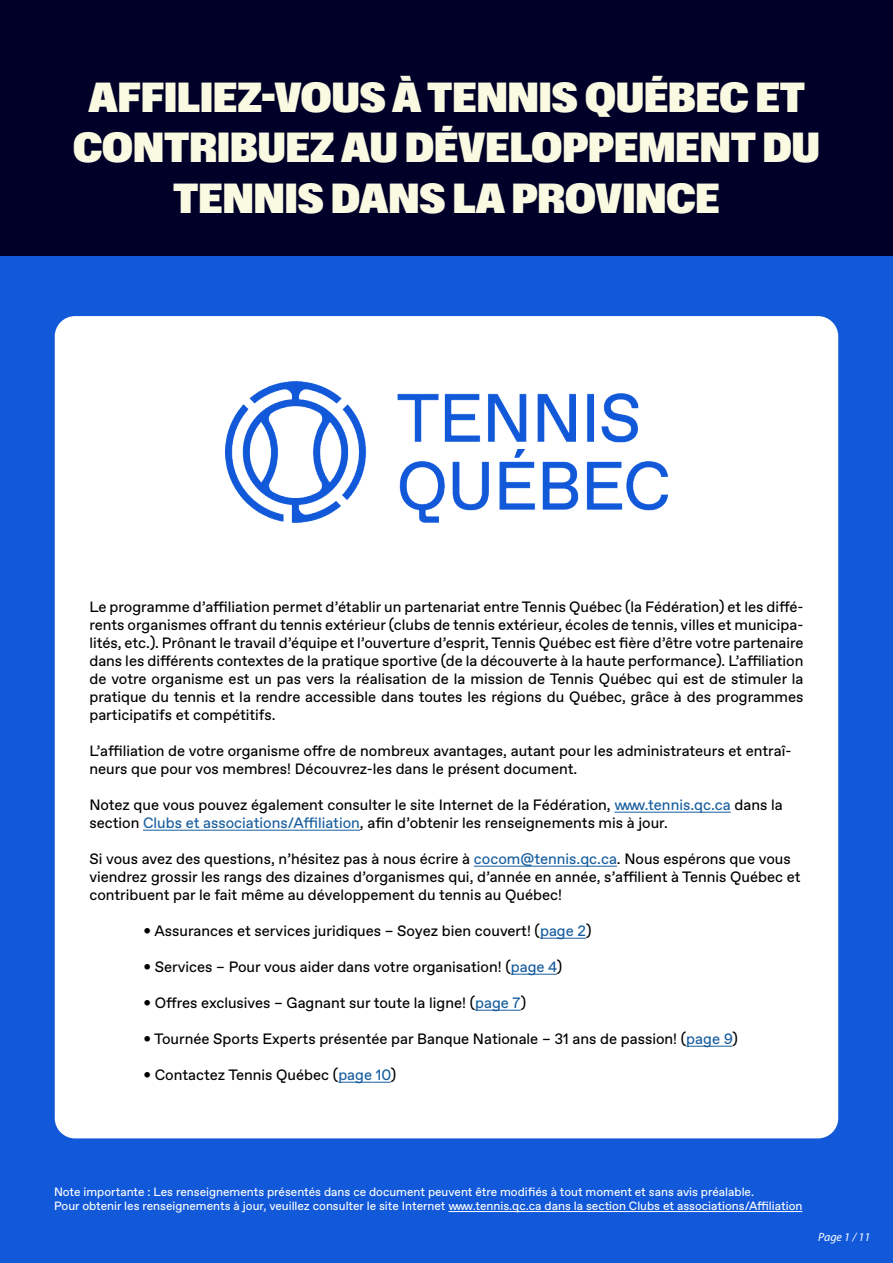
<style>
.page{position:relative;width:893px;height:1263px;background:#fff}
.page>*{position:absolute;margin:0;border:0;box-sizing:border-box;transform-origin:0 0}
.t1{font:semi-condensed 42px/50.4px "ABC Gravity";color:#f9fae1;text-align:center}
.t2{font:15px/18px "ABC Favorit";color:#000001}
.t3{font:12px "ABC Favorit";color:#fff}
.t4{font:italic 12px "Myriad Pro";color:#fff}
.s1{color:#175d9e}
</style>
<div class="page">
<div style="left:1px;top:0;width:892px;height:256px;background:#000029"></div>
<div style="left:1px;top:256px;width:892px;height:1006px;background:#1259da"></div>
<div style="left:55px;top:316px;width:783px;height:822px;background:#fff;border-radius:20px"></div>
<img style="left:225px;top:382px;width:442px;height:141px">
<hr style="left:614px;top:812px;width:117px;height:1px;background:#175d9e">
<hr style="left:143px;top:830px;width:217px;height:1px;background:#175d9e">
<hr style="left:474px;top:866px;width:143px;height:1px;background:#175d9e">
<hr style="left:540px;top:938px;width:46px;height:1px;background:#175d9e">
<hr style="left:511px;top:974px;width:46px;height:1px;background:#175d9e">
<hr style="left:475px;top:1010px;width:46px;height:1px;background:#175d9e">
<hr style="left:686px;top:1046px;width:46px;height:1px;background:#175d9e">
<hr style="left:338px;top:1082px;width:53px;height:1px;background:#175d9e">
<hr style="left:448px;top:1211px;width:354px;height:1px;background:#fff">
<p class="t1" style="left:73px;top:74px;width:748px">AFFILIEZ-VOUS À TENNIS QUÉBEC ET<br>CONTRIBUEZ AU DÉVELOPPEMENT DU<br>TENNIS DANS LA PROVINCE</p>
<p class="t2" style="left:89px;top:598px;width:716px;text-align:justify">Le programme d’affiliation permet d’établir un partenariat entre Tennis Québec (la Fédération) et les diffé&shy;rents organismes offrant du tennis extérieur (clubs de tennis extérieur, écoles de tennis, villes et municipa&shy;lités, etc.). Prônant le travail d’équipe et l’ouverture d’esprit, Tennis Québec est fière d’être votre partenaire dans les différents contextes de la pratique sportive (de la découverte à la haute performance). L’affiliation de votre organisme est un pas vers la réalisation de la mission de Tennis Québec qui est de stimuler la pratique du tennis et la rendre accessible dans toutes les régions du Québec, grâce à des programmes participatifs et compétitifs.</p>
<p class="t2" style="left:89px;top:742px;width:703px">L’affiliation de votre organisme offre de nombreux avantages, autant pour les administrateurs et entraî&shy;neurs que pour vos membres! Découvrez-les dans le présent document.</p>
<p class="t2" style="left:89px;top:796px;width:695px">Notez que vous pouvez également consulter le site Internet de la Fédération, <span class="s1">www.tennis.qc.ca</span> dans la section <span class="s1">Clubs et associations/Affiliation</span>, afin d’obtenir les renseignements mis à jour.</p>
<p class="t2" style="left:89px;top:850px;width:713px">Si vous avez des questions, n’hésitez pas à nous écrire à <span class="s1">cocom@tennis.qc.ca</span>. Nous espérons que vous viendrez grossir les rangs des dizaines d’organismes qui, d’année en année, s’affilient à Tennis Québec et contribuent par le fait même au développement du tennis au Québec!</p>
<p class="t2" style="left:143px;top:922px;width:450px">• Assurances et services juridiques – Soyez bien couvert! (<span class="s1">page 2</span>)</p>
<p class="t2" style="left:143px;top:958px;width:420px">• Services – Pour vous aider dans votre organisation! (<span class="s1">page 4</span>)</p>
<p class="t2" style="left:143px;top:994px;width:384px">• Offres exclusives – Gagnant sur toute la ligne! (<span class="s1">page 7</span>)</p>
<p class="t2" style="left:143px;top:1030px;width:596px">• Tournée Sports Experts présentée par Banque Nationale – 31 ans de passion! (<span class="s1">page 9</span>)</p>
<p class="t2" style="left:143px;top:1066px;width:254px">• Contactez Tennis Québec (<span class="s1">page 10</span>)</p>
<p class="t3" style="left:54px;top:1183px;width:702px">Note importante : Les renseignements présentés dans ce document peuvent être modifiés à tout moment et sans avis préalable.</p>
<p class="t3" style="left:54px;top:1198px;width:750px">Pour obtenir les renseignements à jour, veuillez consulter le site Internet www.tennis.qc.ca dans la section Clubs et associations/Affiliation</p>
<p class="t4" style="left:818px;top:1229px;width:53px">Page 1 / 11</p>
</div>
